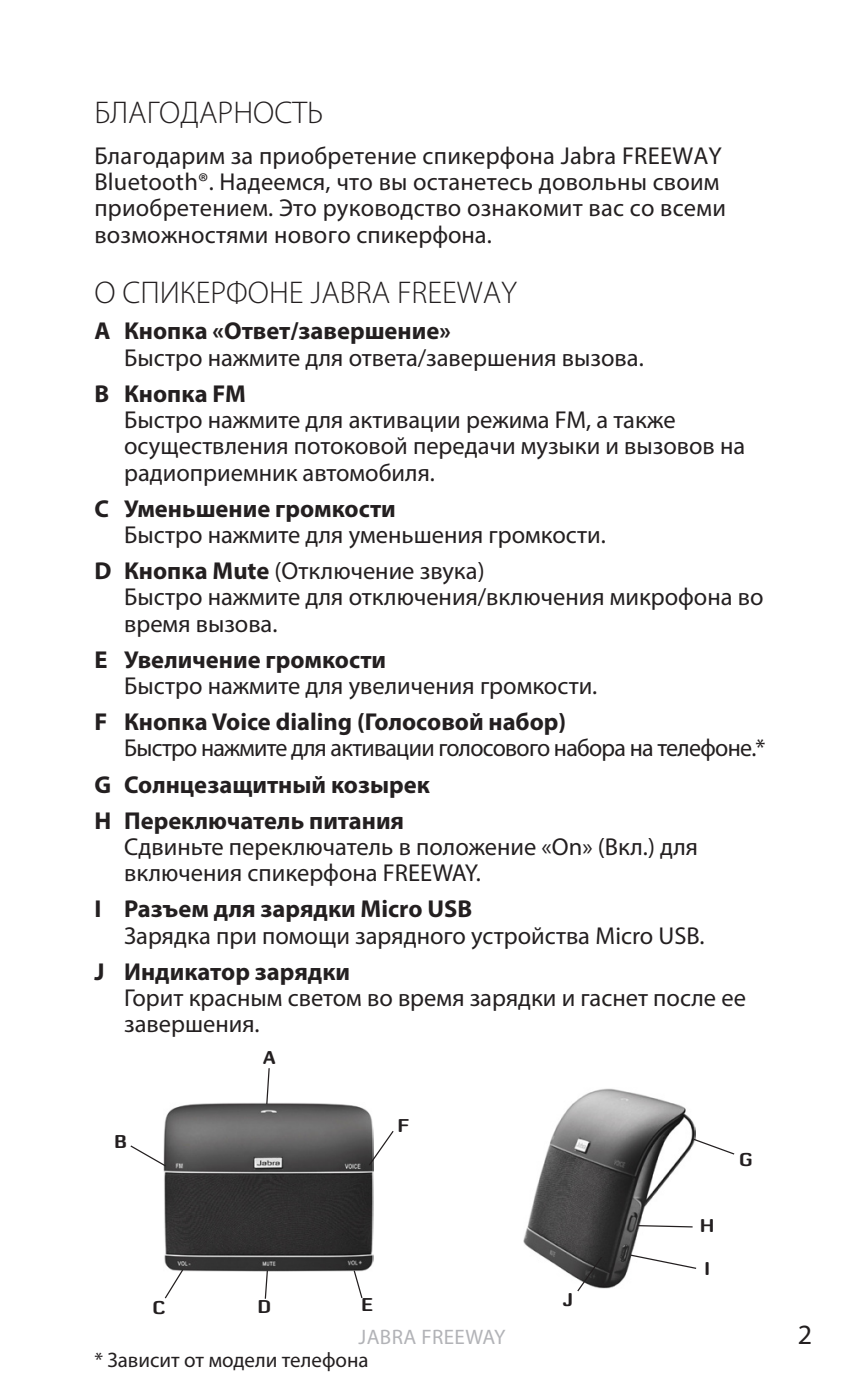
<style>
.page{position:relative;width:864px;height:1389px;background:#fff}
.page>*{position:absolute;margin:0;border:0;box-sizing:border-box;transform-origin:0 0}
.Chapter{font:300 31.5px "Myriad Pro";color:#231f20}
.t1{font:28px "Myriad Pro";color:#231f20}
.Bold{font:24.5px/26.2px "Myriad Pro";color:#231f20}
.Bread_under_chapter{font:24.5px/26.2px "Myriad Pro";letter-spacing:.01em;color:#231f20}
.Bold-2{font:24.5px/26.2px "Myriad Pro";letter-spacing:-.03em;color:#231f20}
.Bold-3{font:700 24.5px "Myriad Pro";color:#231f20}
.Star{font:21px "Myriad Pro";color:#231f20}
.t2{font:21px "Myriad Pro";letter-spacing:.02em;color:#b2b3b7}
.t3{font:700 19.95px "Zetta Round";color:#231f20}
.s1{font-weight:700}
</style>
<div class="page">
<img style="left:163px;top:1103px;width:210px;height:169px">
<img style="left:523px;top:1088px;width:172px;height:200px">
<svg style="left:130px;top:1144px;width:37px;height:24px"></svg>
<svg style="left:163px;top:1268px;width:21px;height:31px"></svg>
<svg style="left:265px;top:1068px;width:5px;height:37px"></svg>
<svg style="left:367px;top:1129px;width:27px;height:38px"></svg>
<svg style="left:692px;top:1138px;width:43px;height:18px"></svg>
<svg style="left:636px;top:1224px;width:57px;height:4px"></svg>
<svg style="left:575px;top:1255px;width:28px;height:37px"></svg>
<svg style="left:629px;top:1254px;width:68px;height:16px"></svg>
<svg style="left:264px;top:1269px;width:4px;height:30px"></svg>
<svg style="left:352px;top:1269px;width:11px;height:29px"></svg>
<p class="Chapter" style="left:94px;top:93px;width:230px">БЛАГОДАРНОСТЬ</p>
<p class="Bread_under_chapter" style="left:94px;top:142px;width:632px">Благодарим за приобретение спикерфона Jabra FREEWAY Bluetooth®. Надеемся, что вы останетесь довольны своим приобретением. Это руководство ознакомит вас со всеми возможностями нового спикерфона.</p>
<p class="Chapter" style="left:94px;top:274px;width:424px">О СПИКЕРФОНЕ JABRA FREEWAY</p>
<p class="Bold" style="left:124px;top:318px;width:518px;text-indent:-30px"><span class="s1">A Кнопка «Ответ/завершение»<br></span>Быстро нажмите для ответа/завершения вызова.</p>
<p class="Bold" style="left:124px;top:380px;width:622px;text-indent:-30px"><span class="s1">B Кнопка FM<br></span>Быстро нажмите для активации режима FM, а также осуществления потоковой передачи музыки и вызовов на радиоприемник автомобиля.</p>
<p class="Bold" style="left:124px;top:495px;width:481px;text-indent:-30px"><span class="s1">C Уменьшение громкости<br></span>Быстро нажмите для уменьшения громкости.</p>
<p class="Bold" style="left:124px;top:557px;width:640px;text-indent:-30px"><span class="s1">D Кнопка Mute</span> (Отключение звука)<br>Быстро нажмите для отключения/включения микрофона во время вызова.</p>
<p class="Bold" style="left:124px;top:646px;width:472px;text-indent:-30px"><span class="s1">E Увеличение громкости<br></span>Быстро нажмите для увеличения громкости.</p>
<p class="Bold-2" style="left:124px;top:708px;width:642px;text-indent:-30px"><span class="s1">F Кнопка Voice dialing (Голосовой набор)<br></span>Быстро нажмите для активации голосового набора на телефоне.*</p>
<p class="Bold-3" style="left:94px;top:768px;width:337px">G Солнцезащитный козырек</p>
<p class="Bold" style="left:124px;top:807px;width:575px;text-indent:-30px"><span class="s1">H Переключатель питания<br></span>Сдвиньте переключатель в положение «On» (Вкл.) для включения спикерфона FREEWAY.</p>
<p class="Bold" style="left:124px;top:896px;width:579px;text-indent:-30px"><span class="s1">I Разъем для зарядки Micro USB<br></span>Зарядка при помощи зарядного устройства Micro USB.</p>
<p class="Bold" style="left:124px;top:958px;width:623px;text-indent:-30px"><span class="s1">J Индикатор зарядки<br></span>Горит красным светом во время зарядки и гаснет после ее завершения.</p>
<p class="t3" style="left:114px;top:1129px;width:14px">B</p>
<p class="t3" style="left:263px;top:1046px;width:14px">A</p>
<p class="t3" style="left:397px;top:1113px;width:13px">F</p>
<p class="t3" style="left:257px;top:1294px;width:15px">D</p>
<p class="t3" style="left:361px;top:1292px;width:13px">E</p>
<p class="Star" style="left:94px;top:1347px;width:276px">* Зависит от модели телефона</p>
<p class="t3" style="left:152px;top:1296px;width:14px">C</p>
<p class="t2" style="left:358px;top:1324px;width:148px">JABRA FREEWAY</p>
<p class="t3" style="left:562px;top:1288px;width:12px">J</p>
<p class="t3" style="left:699px;top:1214px;width:16px">H</p>
<p class="t3" style="left:703px;top:1257px;width:8px">I</p>
<p class="t3" style="left:739px;top:1147px;width:15px">G</p>
<p class="t1" style="left:797px;top:1317px;width:16px">2</p>
</div>
